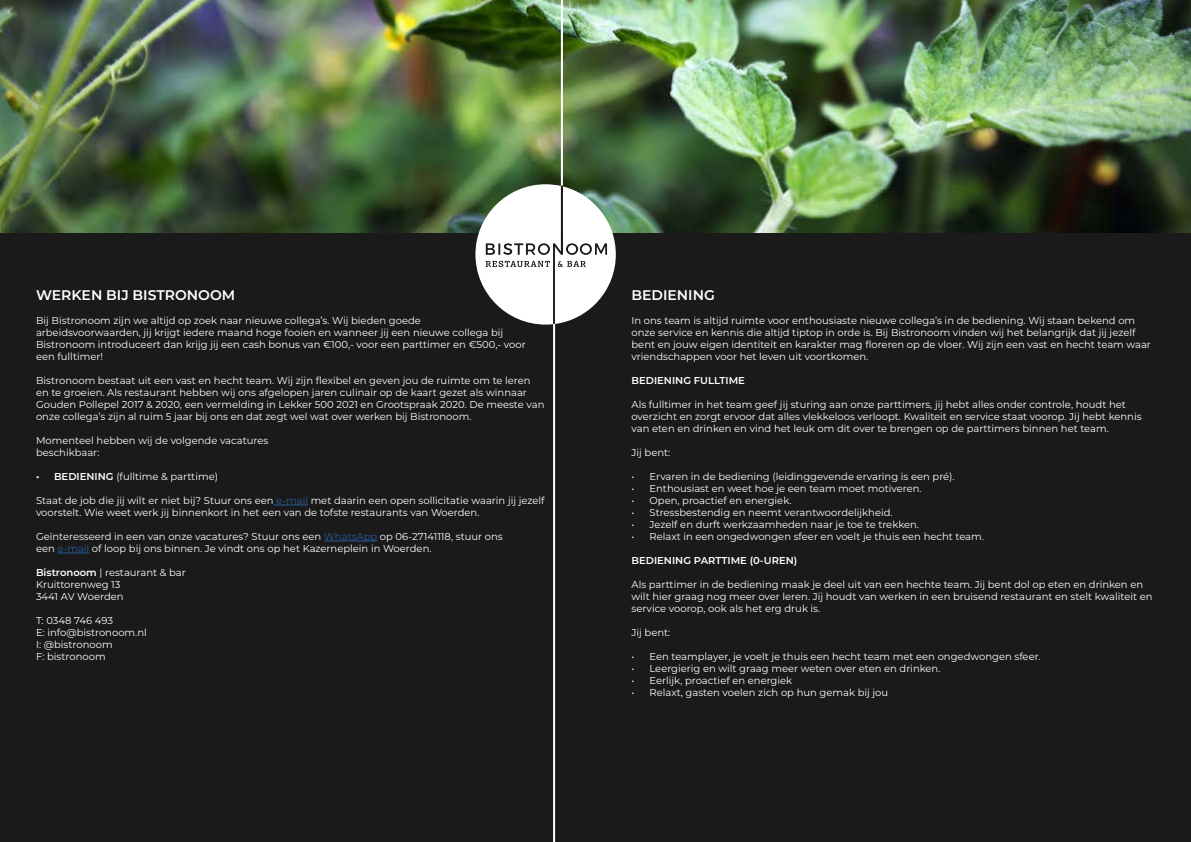
<style>
.page{position:relative;width:1191px;height:842px;background:#fff}
.page>*{position:absolute;margin:0;border:0;box-sizing:border-box;transform-origin:0 0}
.t1{font:600 14px "Montserrat";color:#fff}
.t2{font:10px/12px "Montserrat";color:#fff}
.t3{font:600 10px "Montserrat";color:#fff}
.s1{font-weight:600}
.s2{color:#275b9b}
</style>
<div class="page">
<div style="left:595px;top:0;width:596px;height:842px;background:#1a1a1a"></div>
<div style="left:0;top:0;width:628px;height:842px;background:#1a1a1a"></div>
<img style="left:0;top:0;width:1191px;height:232px">
<svg style="left:475px;top:184px;width:141px;height:141px;background:#c6c9c6"></svg>
<hr style="left:273px;top:505px;width:35px;height:1px;background:#275b9b">
<hr style="left:324px;top:541px;width:53px;height:1px;background:#275b9b">
<hr style="left:57px;top:553px;width:32px;height:1px;background:#275b9b">
<hr style="left:561px;top:0;width:2px;height:186px;background:#fff">
<hr style="left:553px;top:324px;width:2px;height:518px;background:#fff">
<hr style="left:561px;top:186px;width:2px;height:66px;background:#1a1a1a">
<h1 class="t1" style="left:36px;top:285px;width:201px">WERKEN BIJ BISTRONOOM</h1>
<p class="t2" style="left:36px;top:314px;width:491px">Bij Bistronoom zijn we altijd op zoek naar nieuwe collega’s. Wij bieden goede arbeidsvoorwaarden, jij krijgt iedere maand hoge fooien en wanneer jij een nieuwe collega bij Bistronoom introduceert dan krijg jij een cash bonus van €100,- voor een parttimer en €500,- voor een fulltimer!</p>
<p class="t2" style="left:36px;top:374px;width:510px">Bistronoom bestaat uit een vast en hecht team. Wij zijn flexibel en geven jou de ruimte om te leren en te groeien. Als restaurant hebben wij ons afgelopen jaren culinair op de kaart gezet als winnaar Gouden Pollepel 2017 &amp; 2020, een vermelding in Lekker 500 2021 en Grootspraak 2020. De meeste van onze collega’s zijn al ruim 5 jaar bij ons en dat zegt wel wat over werken bij Bistronoom.</p>
<p class="t2" style="left:36px;top:434px;width:234px">Momenteel hebben wij de volgende vacatures beschikbaar:</p>
<p class="t2" style="left:36px;top:470px;width:183px"><span class="s1">• BEDIENING</span> (fulltime &amp; parttime)</p>
<p class="t2" style="left:36px;top:494px;width:510px">Staat de job die jij wilt er niet bij? Stuur ons een <span class="s2">e-mail</span> met daarin een open sollicitatie waarin jij jezelf voorstelt. Wie weet werk jij binnenkort in het een van de tofste restaurants van Woerden.</p>
<p class="t2" style="left:36px;top:530px;width:468px">Geïnteresseerd in een van onze vacatures? Stuur ons een <span class="s2">WhatsApp</span> op 06-27141118, stuur ons een <span class="s2">e-mail</span> of loop bij ons binnen. Je vindt ons op het Kazerneplein in Woerden.</p>
<p class="t2" style="left:36px;top:566px;width:151px"><span class="s1">Bistronoom</span> | restaurant &amp; bar<br>Kruittorenweg 13<br>3441 AV Woerden</p>
<p class="t2" style="left:36px;top:614px;width:112px">T: 0348 746 493<br>E: info@bistronoom.nl<br>I: @bistronoom<br>F: bistronoom</p>
<h1 class="t1" style="left:631px;top:285px;width:85px">BEDIENING</h1>
<p class="t2" style="left:631px;top:314px;width:521px">In ons team is altijd ruimte voor enthousiaste nieuwe collega’s in de bediening. Wij staan bekend om onze service en kennis die altijd tiptop in orde is. Bij Bistronoom vinden wij het belangrijk dat jij jezelf bent en jouw eigen identiteit en karakter mag floreren op de vloer. Wij zijn een vast en hecht team waar vriendschappen voor het leven uit voortkomen.</p>
<p class="t3" style="left:631px;top:373px;width:115px">BEDIENING FULLTIME</p>
<p class="t2" style="left:631px;top:398px;width:511px">Als fulltimer in het team geef jij sturing aan onze parttimers, jij hebt alles onder controle, houdt het overzicht en zorgt ervoor dat alles vlekkeloos verloopt. Kwaliteit en service staat voorop. Jij hebt kennis van eten en drinken en vind het leuk om dit over te brengen op de parttimers binnen het team.</p>
<p class="t2" style="left:631px;top:446px;width:40px">Jij bent:</p>
<p class="t2" style="left:631px;top:470px;width:325px">• Ervaren in de bediening (leidinggevende ervaring is een pré).</p>
<p class="t2" style="left:631px;top:482px;width:292px">• Enthousiast en weet hoe je een team moet motiveren.</p>
<p class="t2" style="left:631px;top:494px;width:162px">• Open, proactief en energiek.</p>
<p class="t2" style="left:631px;top:506px;width:263px">• Stressbestendig en neemt verantwoordelijkheid.</p>
<p class="t2" style="left:631px;top:518px;width:289px">• Jezelf en durft werkzaamheden naar je toe te trekken.</p>
<p class="t2" style="left:631px;top:530px;width:354px">• Relaxt in een ongedwongen sfeer en voelt je thuis een hecht team.</p>
<p class="t3" style="left:631px;top:553px;width:167px">BEDIENING PARTTIME (0-UREN)</p>
<p class="t2" style="left:631px;top:578px;width:522px">Als parttimer in de bediening maak je deel uit van een hechte team. Jij bent dol op eten en drinken en wilt hier graag nog meer over leren. Jij houdt van werken in een bruisend restaurant en stelt kwaliteit en service voorop, ook als het erg druk is.</p>
<p class="t2" style="left:631px;top:626px;width:40px">Jij bent:</p>
<p class="t2" style="left:631px;top:650px;width:411px">• Een teamplayer, je voelt je thuis een hecht team met een ongedwongen sfeer.</p>
<p class="t2" style="left:631px;top:662px;width:310px">• Leergierig en wilt graag meer weten over eten en drinken.</p>
<p class="t2" style="left:631px;top:674px;width:162px">• Eerlijk, proactief en energiek</p>
<p class="t2" style="left:631px;top:686px;width:258px">• Relaxt, gasten voelen zich op hun gemak bij jou</p>
</div>
